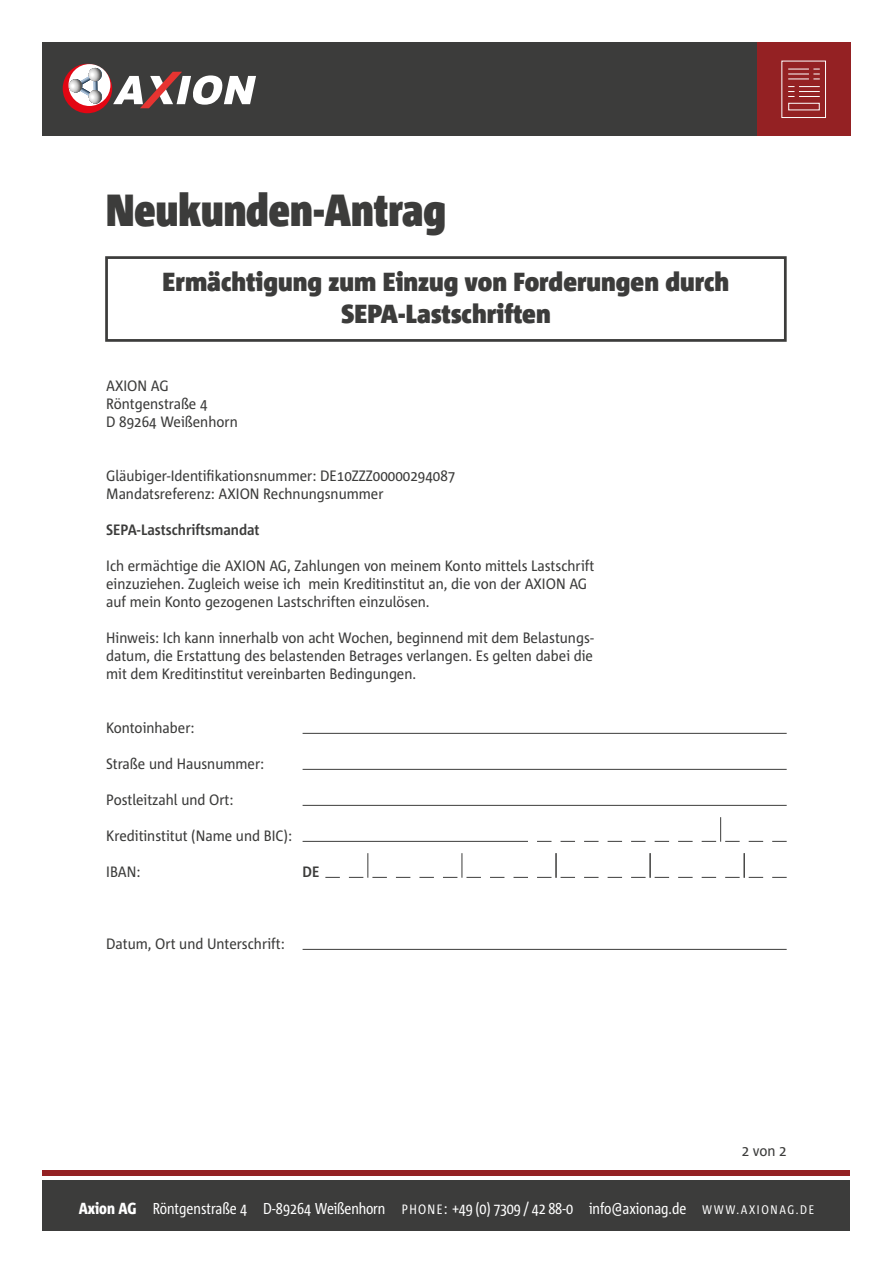
<style>
.page{position:relative;width:893px;height:1263px;background:#fff}
.page>*{position:absolute;margin:0;border:0;box-sizing:border-box;transform-origin:0 0}
.t1{font:900 45px "Corpid E1 s Cd";color:#3c3c3b}
.t2{font:900 26.1px/31.3px "Corpid E1 s S Cd";color:#3c3c3b;text-align:center}
.t3{font:15.75px "Corpid E1 s Cd";color:#fff}
.t4{font:15px/18px "Corpid E1 s S Cd";color:#3c3c3b}
.t5{font:700 15px "Corpid E1 s S Cd";color:#3c3c3b}
.s1{font-weight:800;font-size:16.05px}
.s2{font-size:13.5px}
.s3{font-size:12.45px}
</style>
<div class="page">
<div style="left:757px;top:43px;width:93px;height:93px;background:#942123"></div>
<div style="left:43px;top:43px;width:714px;height:93px;background:#3c3c3b"></div>
<div style="left:63px;top:64px;width:49px;height:49px;background:#e30613;border-radius:50%"></div>
<div style="left:69px;top:64px;width:41px;height:42px;background:#fff;border-radius:50%"></div>
<svg style="left:68px;top:67px;width:35px;height:37px"></svg>
<svg style="left:113px;top:72px;width:143px;height:36px"></svg>
<svg style="left:781px;top:60px;width:45px;height:58px"></svg>
<div style="left:43px;top:1170px;width:807px;height:6px;background:#942123"></div>
<div style="left:43px;top:1181px;width:807px;height:50px;background:#3c3c3b"></div>
<div style="left:105px;top:256px;width:682px;height:86px;border:3px solid #3c3c3b"></div>
<hr style="left:303px;top:733px;width:484px;height:1px;background:#3c3c3b">
<hr style="left:303px;top:805px;width:484px;height:1px;background:#3c3c3b">
<hr style="left:303px;top:949px;width:484px;height:1px;background:#3c3c3b">
<hr style="left:303px;top:841px;width:225px;height:1px;background:#3c3c3b">
<svg style="left:490px;top:877px;width:14px;height:1px"></svg>
<svg style="left:325px;top:877px;width:15px;height:1px"></svg>
<svg style="left:584px;top:877px;width:14px;height:1px"></svg>
<svg style="left:419px;top:877px;width:15px;height:1px"></svg>
<svg style="left:702px;top:877px;width:14px;height:1px"></svg>
<svg style="left:513px;top:877px;width:15px;height:1px"></svg>
<svg style="left:608px;top:877px;width:14px;height:1px"></svg>
<svg style="left:678px;top:877px;width:15px;height:1px"></svg>
<svg style="left:396px;top:877px;width:14px;height:1px"></svg>
<svg style="left:772px;top:877px;width:15px;height:1px"></svg>
<hr style="left:303px;top:769px;width:484px;height:1px;background:#3c3c3b">
<svg style="left:443px;top:853px;width:38px;height:25px"></svg>
<svg style="left:349px;top:853px;width:38px;height:25px"></svg>
<svg style="left:584px;top:841px;width:14px;height:1px"></svg>
<svg style="left:537px;top:841px;width:14px;height:1px"></svg>
<svg style="left:631px;top:841px;width:15px;height:1px"></svg>
<svg style="left:749px;top:841px;width:14px;height:1px"></svg>
<svg style="left:608px;top:841px;width:14px;height:1px"></svg>
<svg style="left:678px;top:841px;width:15px;height:1px"></svg>
<svg style="left:561px;top:841px;width:14px;height:1px"></svg>
<svg style="left:655px;top:841px;width:14px;height:1px"></svg>
<svg style="left:772px;top:841px;width:15px;height:1px"></svg>
<svg style="left:702px;top:817px;width:38px;height:25px"></svg>
<svg style="left:725px;top:853px;width:38px;height:25px"></svg>
<svg style="left:631px;top:853px;width:38px;height:25px"></svg>
<svg style="left:537px;top:853px;width:38px;height:25px"></svg>
<h1 class="t1" style="left:106px;top:182px;width:341px">Neukunden-Antrag</h1>
<h2 class="t2" style="left:163px;top:266px;width:568px">Ermächtigung zum Einzug von Forderungen durch<br>SEPA-Lastschriften</h2>
<p class="t4" style="left:106px;top:376px;width:133px">AXION AG<br>Röntgenstraße 4<br>D 89264 Weißenhorn</p>
<p class="t4" style="left:106px;top:466px;width:351px">Gläubiger-Identifikationsnummer: DE10ZZZ00000294087<br>Mandatsreferenz: AXION Rechnungsnummer</p>
<p class="t5" style="left:106px;top:520px;width:155px">SEPA-Lastschriftsmandat</p>
<p class="t4" style="left:106px;top:556px;width:490px">Ich ermächtige die AXION AG, Zahlungen von meinem Konto mittels Lastschrift einzuziehen. Zugleich weise ich mein Kreditinstitut an, die von der AXION AG auf mein Konto gezogenen Lastschriften einzulösen.</p>
<p class="t4" style="left:106px;top:628px;width:489px;text-align:justify">Hinweis: Ich kann innerhalb von acht Wochen, beginnend mit dem Belastungs&shy;datum, die Erstattung des belastenden Betrages verlangen. Es gelten dabei die mit dem Kreditinstitut vereinbarten Bedingungen.</p>
<p class="t4" style="left:106px;top:718px;width:90px">Kontoinhaber:</p>
<p class="t4" style="left:106px;top:754px;width:160px">Straße und Hausnummer:</p>
<p class="t4" style="left:106px;top:790px;width:129px">Postleitzahl und Ort:</p>
<p class="t4" style="left:106px;top:826px;width:187px">Kreditinstitut (Name und BIC):</p>
<p class="t4" style="left:106px;top:862px;width:36px">IBAN:</p>
<p class="t5" style="left:303px;top:862px;width:18px">DE</p>
<p class="t4" style="left:106px;top:934px;width:180px">Datum, Ort und Unterschrift:</p>
<p class="t4" style="left:742px;top:1141px;width:46px">2 von 2</p>
<p class="t3" style="left:79px;top:1198px;width:737px"><span class="s1">Axion AG</span> Röntgenstraße 4 D-89264 Weißenhorn <span class="s2">PHONE</span>: +49 (0) 7309 / 42 88-0 info@axionag.de <span class="s3">WWW.AXIONAG.DE</span></p>
</div>
